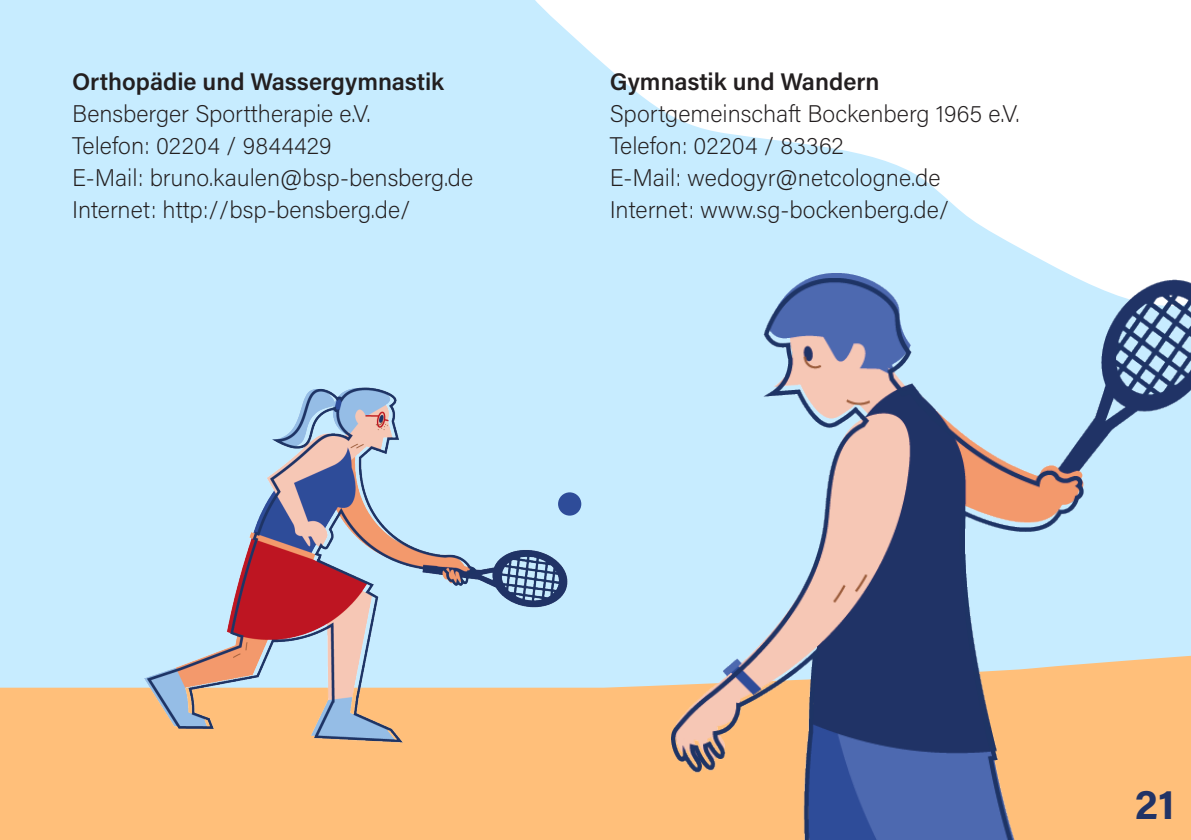
<style>
.page{position:relative;width:1191px;height:840px;background:#fff}
.page>*{position:absolute;margin:0;border:0;box-sizing:border-box;transform-origin:0 0}
.t1{font:700 42px "Acumin Pro";color:#213366}
.t2{font:200 24px "Acumin Pro";color:#231f20}
.t3{font:600 24px "Acumin Pro";color:#231f20}
</style>
<div class="page">
<div style="left:0;top:0;width:1191px;height:839px;background:#c7ecff"></div>
<div style="left:0;top:687px;width:384px;height:152px;background:#ffbf7a"></div>
<svg style="left:535px;top:0;width:656px;height:249px;fill:#fff"></svg>
<img style="left:384px;top:249px;width:807px;height:590px">
<img style="left:114px;top:363px;width:477px;height:389px">
<div style="left:558px;top:492px;width:23px;height:23px;background:#2e4c99;border-radius:50%"></div>
<p class="t3" style="left:72px;top:65px;width:373px">Orthopädie und Wassergymnastik</p>
<p class="t2" style="left:72px;top:97px;width:300px">Bensberger Sporttherapie e.V.</p>
<p class="t2" style="left:72px;top:129px;width:261px">Telefon: 02204 / 9844429</p>
<p class="t2" style="left:72px;top:161px;width:402px">E-Mail: bruno.kaulen@bsp-bensberg.de</p>
<p class="t2" style="left:72px;top:193px;width:340px">Internet: http://bsp-bensberg.de/</p>
<p class="t3" style="left:610px;top:65px;width:271px">Gymnastik und Wandern</p>
<p class="t2" style="left:610px;top:97px;width:411px">Sportgemeinschaft Bockenberg 1965 e.V.</p>
<p class="t2" style="left:610px;top:129px;width:235px">Telefon: 02204 / 83362</p>
<p class="t2" style="left:610px;top:161px;width:332px">E-Mail: wedogyr@netcologne.de</p>
<p class="t2" style="left:610px;top:193px;width:341px">Internet: www.sg-bockenberg.de/</p>
<p class="t1" style="left:1135px;top:774px;width:42px">21</p>
</div>
